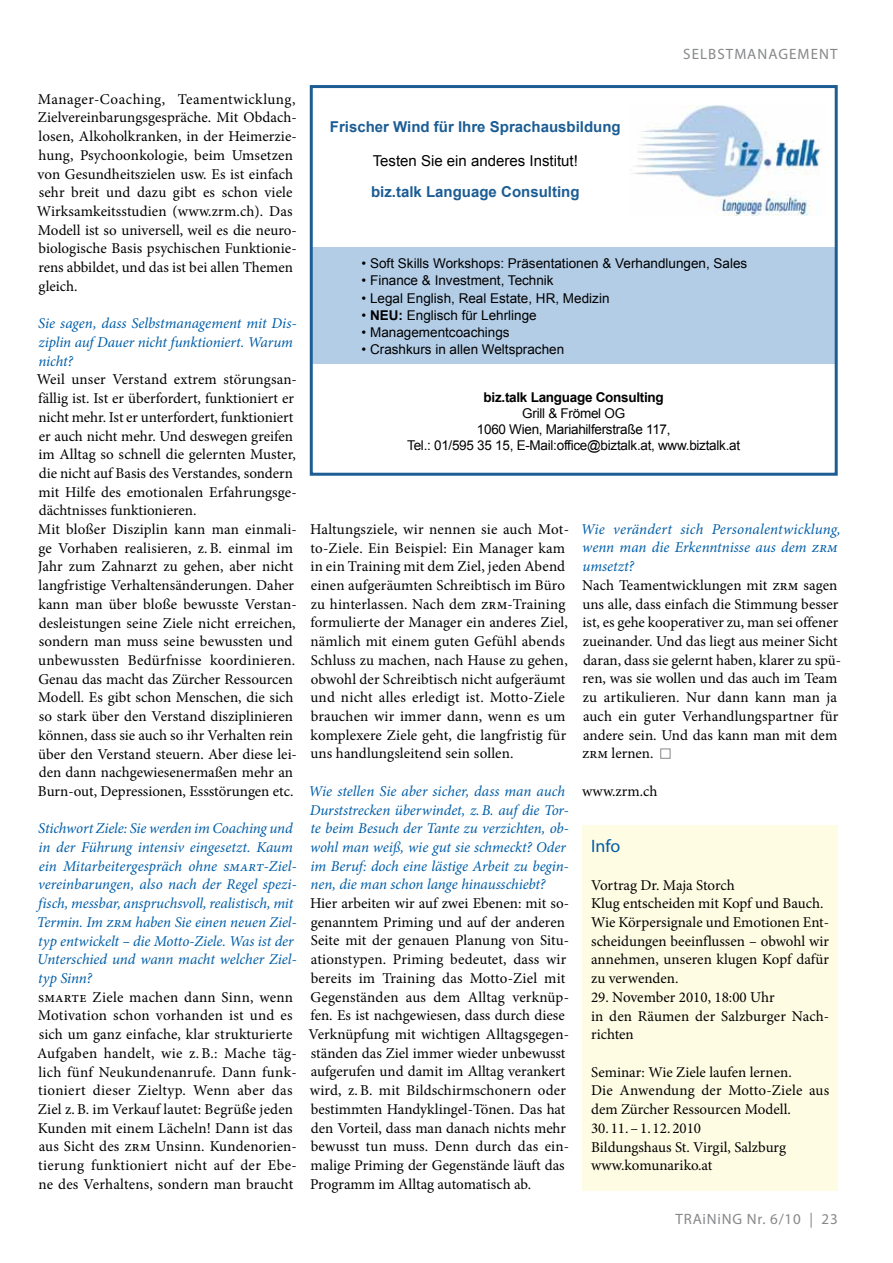
<style>
.page{position:relative;width:893px;height:1263px;background:#fff}
.page>*{position:absolute;margin:0;border:0;box-sizing:border-box;transform-origin:0 0}
.t1{font:18px "Myriad Pro";color:#005ea8}
.t2{font:15px/18.8px "Minion Pro";letter-spacing:.005em;color:#000}
.t3{font:italic 15px/18.8px "Minion Pro";letter-spacing:-.005em;color:#005ea8}
.t4{font:700 15px "Arial";color:#1c5d94}
.t5{font:15px "Myriad Pro";letter-spacing:.06em;color:#87888a}
.t6{font:15px "Arial";color:#000}
.t7{font:13.5px "Arial";color:#000}
.t8{font:13.5px/16.2px "Arial";letter-spacing:-.02em;color:#000;text-align:center}
.t9{font:700 13.5px "Arial";letter-spacing:-.02em;color:#000}
.s1{font-weight:700}
</style>
<div class="page">
<div style="left:660px;top:748px;width:10px;height:11px;border:1px solid #87888a"></div>
<div style="left:583px;top:825px;width:255px;height:366px;background:#fffce4"></div>
<div style="left:311px;top:248px;width:524px;height:116px;background:#b3cde7"></div>
<div style="left:310px;top:85px;width:528px;height:391px;border:3px solid #1c5d94"></div>
<img style="left:632px;top:105px;width:189px;height:111px">
<p class="t5" style="left:683px;top:45px;width:146px">SELBSTMANAGEMENT</p>
<p class="t2" style="left:37px;top:90px;width:262px">Manager-Coaching, Teamentwicklung, Zielvereinbarungsgespräche. Mit Obdach&shy;losen, Alkoholkranken, in der Heimerzie&shy;hung, Psychoonkologie, beim Umsetzen von Gesundheitszielen usw. Es ist einfach sehr breit und dazu gibt es schon viele Wirksamkeitsstudien (www.zrm.ch). Das Modell ist so universell, weil es die neuro&shy;biologische Basis psychischen Funktionie&shy;rens abbildet, und das ist bei allen Themen gleich.</p>
<p class="t3" style="left:38px;top:314px;width:260px">Sie sagen, dass Selbstmanagement mit Dis&shy;ziplin auf Dauer nicht funktioniert. Warum nicht?</p>
<p class="t2" style="left:37px;top:370px;width:262px">Weil unser Verstand extrem störungsan&shy;fällig ist. Ist er überfordert, funktioniert er nicht mehr. Ist er unterfordert, funktioniert er auch nicht mehr. Und deswegen greifen im Alltag so schnell die gelernten Muster, die nicht auf Basis des Verstandes, sondern mit Hilfe des emotionalen Erfahrungsge&shy;dächtnisses funktionieren.<br>Mit bloßer Disziplin kann man einmali&shy;ge Vorhaben realisieren, z. B. einmal im Jahr zum Zahnarzt zu gehen, aber nicht langfristige Verhaltensänderungen. Daher kann man über bloße bewusste Verstan&shy;desleistungen seine Ziele nicht erreichen, sondern man muss seine bewussten und unbewussten Bedürfnisse koordinieren.<br>Genau das macht das Zürcher Ressourcen Modell. Es gibt schon Menschen, die sich so stark über den Verstand disziplinieren können, dass sie auch so ihr Verhalten rein über den Verstand steuern. Aber diese lei&shy;den dann nachgewiesenermaßen mehr an Burn-out, Depressionen, Essstörungen etc.</p>
<p class="t3" style="left:37px;top:819px;width:261px">Stichwort Ziele: Sie werden im Coaching und in der Führung intensiv eingesetzt. Kaum ein Mitarbeitergespräch ohne smart-Ziel&shy;vereinbarungen, also nach der Regel spezi&shy;fisch, messbar, anspruchsvoll, realistisch, mit Termin. Im zrm haben Sie einen neuen Ziel&shy;typ entwickelt – die Motto-Ziele. Was ist der Unterschied und wann macht welcher Ziel&shy;typ Sinn?</p>
<p class="t2" style="left:37px;top:988px;width:261px">smarte Ziele machen dann Sinn, wenn Motivation schon vorhanden ist und es sich um ganz einfache, klar strukturierte Aufgaben handelt, wie z. B.: Mache täg&shy;lich fünf Neukundenanrufe. Dann funk&shy;tioniert dieser Zieltyp. Wenn aber das Ziel z.B. im Verkauf lautet: Begrüße jeden Kunden mit einem Lächeln! Dann ist das aus Sicht des zrm Unsinn. Kundenorien&shy;tierung funktioniert nicht auf der Ebe&shy;ne des Verhaltens, sondern man braucht</p>
<p class="t4" style="left:330px;top:117px;width:292px">Frischer Wind für Ihre Sprachausbildung</p>
<p class="t6" style="left:373px;top:151px;width:207px">Testen Sie ein anderes Institut!</p>
<p class="t4" style="left:371px;top:182px;width:210px">biz.talk Language Consulting</p>
<p class="t7" style="left:362px;top:254px;width:387px">• Soft Skills Workshops: Präsentationen &amp; Verhandlungen, Sales</p>
<p class="t7" style="left:362px;top:272px;width:194px">• Finance &amp; Investment, Technik</p>
<p class="t7" style="left:362px;top:289px;width:249px">• Legal English, Real Estate, HR, Medizin</p>
<p class="t7" style="left:362px;top:306px;width:177px">• <span class="s1">NEU:</span> Englisch für Lehrlinge</p>
<p class="t7" style="left:362px;top:323px;width:150px">• Managementcoachings</p>
<p class="t7" style="left:362px;top:341px;width:204px">• Crashkurs in allen Weltsprachen</p>
<p class="t9" style="left:484px;top:388px;width:182px">biz.talk Language Consulting</p>
<p class="t8" style="left:407px;top:405px;width:334px">Grill &amp; Frömel OG<br>1060 Wien, Mariahilferstraße 117,<br>Tel.: 01/595 35 15, E-Mail:office@biztalk.at, www.biztalk.at</p>
<p class="t2" style="left:310px;top:520px;width:261px">Haltungsziele, wir nennen sie auch Mot&shy;to-Ziele. Ein Beispiel: Ein Manager kam in ein Training mit dem Ziel, jeden Abend einen aufgeräumten Schreibtisch im Büro zu hinterlassen. Nach dem zrm-Training formulierte der Manager ein anderes Ziel, nämlich mit einem guten Gefühl abends Schluss zu machen, nach Hause zu gehen, obwohl der Schreibtisch nicht aufgeräumt und nicht alles erledigt ist. Motto-Ziele brauchen wir immer dann, wenn es um komplexere Ziele geht, die langfristig für uns handlungsleitend sein sollen.</p>
<p class="t3" style="left:309px;top:782px;width:262px">Wie stellen Sie aber sicher, dass man auch Durststrecken überwindet, z.B. auf die Tor&shy;te beim Besuch der Tante zu verzichten, ob&shy;wohl man weiß, wie gut sie schmeckt? Oder im Beruf: doch eine lästige Arbeit zu begin&shy;nen, die man schon lange hinausschiebt?</p>
<p class="t2" style="left:309px;top:894px;width:262px">Hier arbeiten wir auf zwei Ebenen: mit so&shy;genanntem Priming und auf der anderen Seite mit der genauen Planung von Situ&shy;ationstypen. Priming bedeutet, dass wir bereits im Training das Motto-Ziel mit Gegenständen aus dem Alltag verknüp&shy;fen. Es ist nachgewiesen, dass durch diese Verknüpfung mit wichtigen Alltagsgegen&shy;ständen das Ziel immer wieder unbewusst aufgerufen und damit im Alltag verankert wird, z. B. mit Bildschirmschonern oder bestimmten Handyklingel-Tönen. Das hat den Vorteil, dass man danach nichts mehr bewusst tun muss. Denn durch das ein&shy;malige Priming der Gegenstände läuft das Programm im Alltag automatisch ab.</p>
<p class="t3" style="left:581px;top:520px;width:262px">Wie verändert sich Personalentwicklung, wenn man die Erkenntnisse aus dem zrm umsetzt?</p>
<p class="t2" style="left:582px;top:576px;width:261px">Nach Teamentwicklungen mit zrm sagen uns alle, dass einfach die Stimmung besser ist, es gehe kooperativer zu, man sei offener zueinander. Und das liegt aus meiner Sicht daran, dass sie gelernt haben, klarer zu spü&shy;ren, was sie wollen und das auch im Team zu artikulieren. Nur dann kann man ja auch ein guter Verhandlungspartner für andere sein. Und das kann man mit dem zrm lernen.</p>
<p class="t2" style="left:582px;top:782px;width:77px">www.zrm.ch</p>
<p class="t1" style="left:591px;top:835px;width:31px">INFO</p>
<p class="t2" style="left:591px;top:875px;width:240px">Vortrag Dr. Maja Storch<br>Klug entscheiden mit Kopf und Bauch.<br>Wie Körpersignale und Emotionen Ent&shy;scheidungen beeinflussen – obwohl wir annehmen, unseren klugen Kopf dafür zu verwenden.</p>
<p class="t2" style="left:591px;top:988px;width:240px">29. November 2010, 18:00 Uhr<br>in den Räumen der Salzburger Nach&shy;richten</p>
<p class="t2" style="left:591px;top:1062px;width:240px">Seminar: Wie Ziele laufen lernen.<br>Die Anwendung der Motto-Ziele aus dem Zürcher Ressourcen Modell.</p>
<p class="t2" style="left:591px;top:1119px;width:197px">30. 11.–1. 12. 2010<br>Bildungshaus St. Virgil, Salzburg www.komunariko.at</p>
<p class="t5" style="left:676px;top:1210px;width:164px">TRAINING NR. 6/10 | 23</p>
</div>
